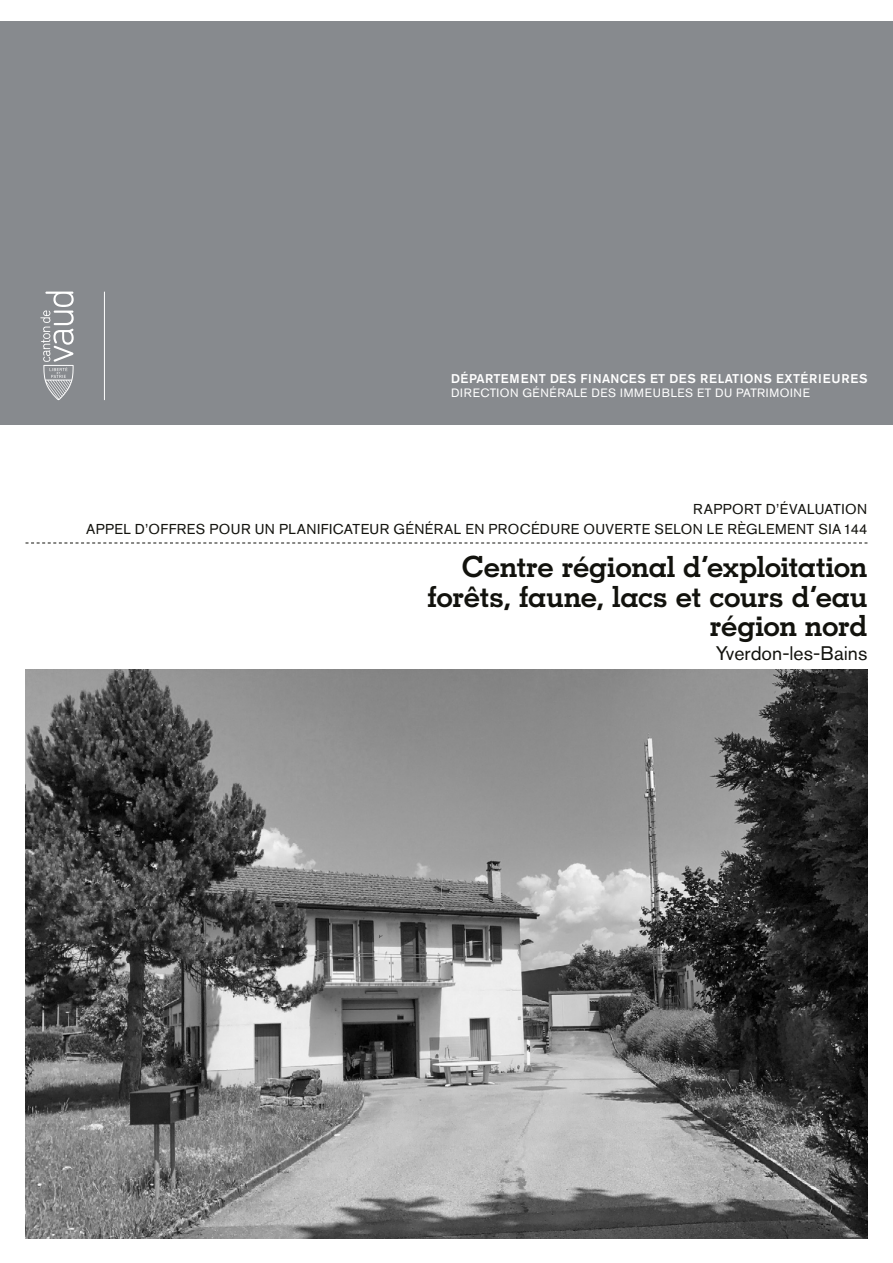
<style>
.page{position:relative;width:893px;height:1263px;background:#fff}
.page>*{position:absolute;margin:0;border:0;box-sizing:border-box;transform-origin:0 0}
.t1{font:700 29.25px/29.2px "Geometric Slab 703 BT";letter-spacing:-.015em;color:#12120d;text-align:right}
.t2{font:19.5px "Akzidenz Grotesk Std";color:#12120d}
.t3{font:14.25px/19.5px "Akzidenz Grotesk Std";letter-spacing:.03em;color:#12120d;text-align:right}
.t4{font:500 12.6px "Akzidenz Grotesk Std";letter-spacing:.035em;color:#fff}
.t5{font:12px "Akzidenz Grotesk Std";letter-spacing:.045em;color:#fff}
</style>
<div class="page">
<div style="left:0;top:21px;width:893px;height:404px;background:#878a8e"></div>
<svg style="left:40px;top:292px;width:34px;height:108px"></svg>
<hr style="left:104px;top:292px;width:1px;height:108px;background:#fff">
<img style="left:26px;top:669px;width:841px;height:569px">
<svg style="left:26px;top:543px;width:841px;height:1px"></svg>
<p class="t4" style="left:451px;top:371px;width:418px">DÉPARTEMENT DES FINANCES ET DES RELATIONS EXTÉRIEURES</p>
<p class="t5" style="left:451px;top:386px;width:360px">DIRECTION GÉNÉRALE DES IMMEUBLES ET DU PATRIMOINE</p>
<p class="t3" style="left:86px;top:500px;width:783px">RAPPORT D’ÉVALUATION<br>APPEL D’OFFRES POUR UN PLANIFICATEUR GÉNÉRAL EN PROCÉDURE OUVERTE SELON LE RÈGLEMENT SIA144</p>
<h1 class="t1" style="left:428px;top:552px;width:441px">Centre régional d’exploitation forêts, faune, lacs et cours d’eau région nord</h1>
<h2 class="t2" style="left:716px;top:641px;width:153px">Yverdon-les-Bains</h2>
</div>
